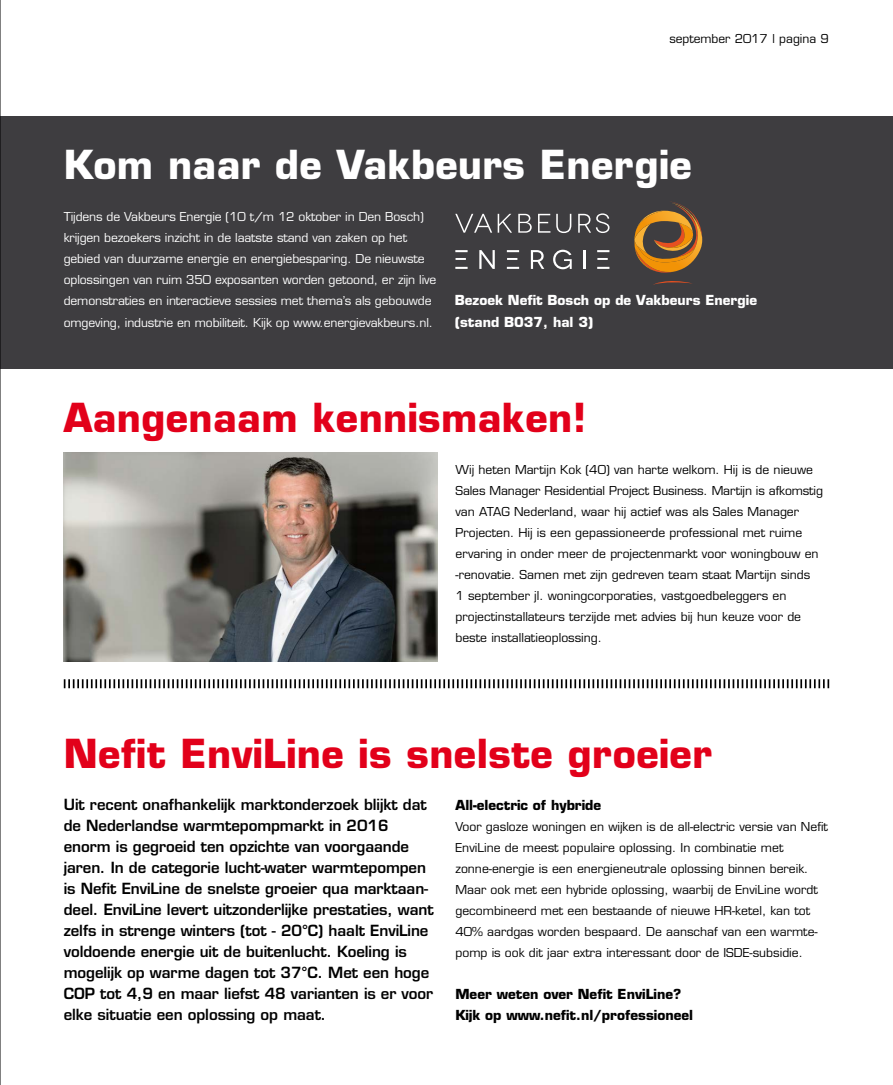
<style>
.page{position:relative;width:893px;height:1085px;background:#fff}
.page>*{position:absolute;margin:0;border:0;box-sizing:border-box;transform-origin:0 0}
.t1{font:700 39px "Eurostile";letter-spacing:.01em;color:#e2001a}
.t2{font:700 39px "Eurostile";letter-spacing:.01em;color:#fff}
.t3{font:600 15px/21px "Eurostile";letter-spacing:-.005em;color:#000}
.t4{font:700 13.5px/21px "Eurostile";color:#000}
.t5{font:700 13.5px/21px "Eurostile";color:#fff}
.t6{font:12px/21px "Eurostile";color:#000}
.t7{font:12px/21px "Eurostile";letter-spacing:-.01em;color:#fff}
</style>
<div class="page">
<div style="left:0;top:116px;width:893px;height:252px;background:#3e3d40"></div>
<img style="left:64px;top:452px;width:374px;height:210px">
<svg style="left:64px;top:679px;width:765px;height:9px"></svg>
<svg style="left:456px;top:258px;width:10px;height:2px"></svg>
<svg style="left:455px;top:250px;width:13px;height:2px"></svg>
<svg style="left:455px;top:267px;width:13px;height:2px"></svg>
<svg style="left:507px;top:258px;width:10px;height:2px"></svg>
<svg style="left:507px;top:250px;width:12px;height:2px"></svg>
<svg style="left:507px;top:267px;width:12px;height:2px"></svg>
<svg style="left:597px;top:258px;width:11px;height:2px"></svg>
<svg style="left:597px;top:250px;width:12px;height:2px"></svg>
<svg style="left:597px;top:267px;width:12px;height:2px"></svg>
<svg style="left:479px;top:250px;width:16px;height:19px"></svg>
<svg style="left:531px;top:250px;width:13px;height:19px"></svg>
<svg style="left:553px;top:250px;width:19px;height:19px"></svg>
<svg style="left:583px;top:250px;width:2px;height:19px"></svg>
<svg style="left:455px;top:214px;width:37px;height:19px"></svg>
<svg style="left:498px;top:214px;width:14px;height:19px"></svg>
<svg style="left:518px;top:214px;width:14px;height:19px"></svg>
<svg style="left:538px;top:214px;width:12px;height:19px"></svg>
<svg style="left:556px;top:214px;width:15px;height:19px"></svg>
<svg style="left:578px;top:213px;width:31px;height:20px"></svg>
<svg style="left:634px;top:201px;width:69px;height:84px"></svg>
<hr style="left:0;top:0;width:1px;height:1084px;background:#000">
<p class="t6" style="left:669px;top:28px;width:161px">september 2017 | pagina 9</p>
<h1 class="t2" style="left:64px;top:141px;width:630px">Kom naar de Vakbeurs Energie</h1>
<p class="t7" style="left:64px;top:206px;width:374px">Tijdens de Vakbeurs Energie (10 t/m 12 oktober in Den Bosch) krijgen bezoekers inzicht in de laatste stand van zaken op het gebied van duurzame energie en energiebesparing. De nieuwste oplossingen van ruim 350 exposanten worden getoond, er zijn live demonstraties en interactieve sessies met thema’s als gebouwde omgeving, industrie en mobiliteit. Kijk op www.energievakbeurs.nl.</p>
<p class="t5" style="left:455px;top:290px;width:304px">Bezoek Nefit Bosch op de Vakbeurs Energie (stand B037, hal 3)</p>
<h1 class="t1" style="left:64px;top:393px;width:524px">Aangenaam kennismaken!</h1>
<p class="t6" style="left:455px;top:458px;width:369px">Wij heten Martijn Kok (40) van harte welkom. Hij is de nieuwe Sales Manager Residential Project Business. Martijn is afkomstig van ATAG Nederland, waar hij actief was als Sales Manager Projecten. Hij is een gepassioneerde professional met ruime ervaring in onder meer de projectenmarkt voor woningbouw en -renovatie. Samen met zijn gedreven team staat Martijn sinds<br>1 september jl. woningcorporaties, vastgoedbeleggers en projectinstallateurs terzijde met advies bij hun keuze voor de beste installatieoplossing.</p>
<h1 class="t1" style="left:64px;top:729px;width:650px">Nefit EnviLine is snelste groeier</h1>
<p class="t3" style="left:64px;top:793px;width:371px">Uit recent onafhankelijk marktonderzoek blijkt dat de Nederlandse warmtepompmarkt in 2016 enorm is gegroeid ten opzichte van voorgaande jaren. In de categorie lucht-water warmtepompen is Nefit EnviLine de snelste groeier qua marktaan&shy;deel. EnviLine levert uitzonderlijke prestaties, want zelfs in strenge winters (tot - 20°C) haalt EnviLine voldoende energie uit de buitenlucht. Koeling is mogelijk op warme dagen tot 37°C. Met een hoge COP tot 4,9 en maar liefst 48 varianten is er voor elke situatie een oplossing op maat.</p>
<p class="t4" style="left:455px;top:794px;width:147px">All-electric of hybride</p>
<p class="t6" style="left:455px;top:815px;width:374px">Voor gasloze woningen en wijken is de all-electric versie van Nefit EnviLine de meest populaire oplossing. In combinatie met zonne-energie is een energieneutrale oplossing binnen bereik.<br>Maar ook met een hybride oplossing, waarbij de EnviLine wordt gecombineerd met een bestaande of nieuwe HR-ketel, kan tot 40% aardgas worden bespaard. De aanschaf van een warmte&shy;pomp is ook dit jaar extra interessant door de ISDE-subsidie.</p>
<p class="t4" style="left:455px;top:983px;width:239px">Meer weten over Nefit EnviLine?<br>Kijk op www.nefit.nl/professioneel</p>
</div>
